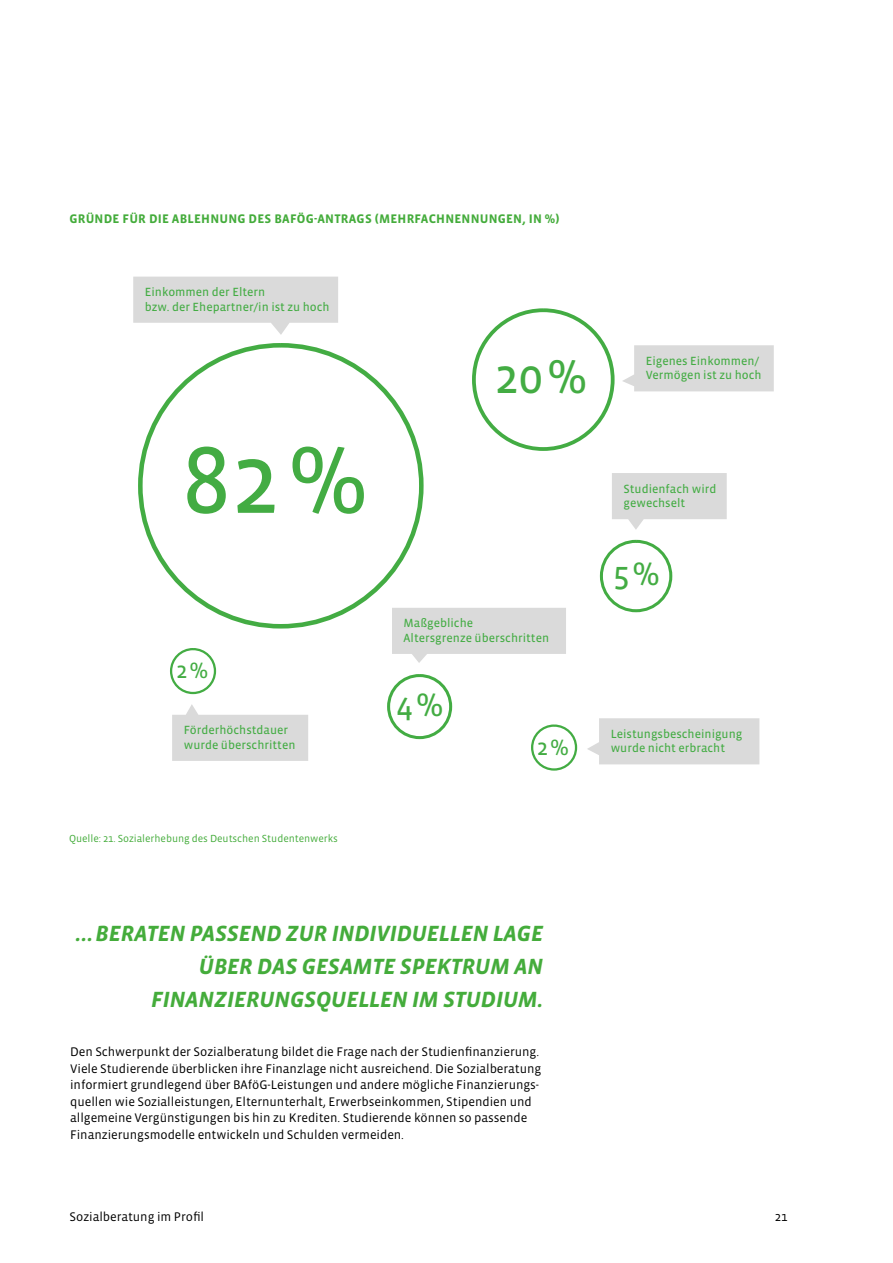
<style>
.page{position:relative;width:893px;height:1263px;background:#fff}
.page>*{position:absolute;margin:0;border:0;box-sizing:border-box;transform-origin:0 0}
.t1{font:96.9px "Vista Sans OTCE";color:#43ac43}
.t2{font:48.45px "Vista Sans OTCE";color:#43ac43}
.t3{font:33.15px "Vista Sans OTCE";color:#43ac43}
.t4{font:22.65px "Vista Sans OTCE";color:#43ac43}
.SUBHEADLINE_MERKMALE{font:italic 700 22.5px/33px "Vista Sans OTCE";letter-spacing:-.005em;color:#44ac3b;text-align:right}
.Fließtext_Copy_Vista{font:12.75px/16.5px "Vista Sans OTCE";letter-spacing:-.005em;color:#000}
.H3_Vista{font:700 12.75px "Vista Sans OTCE";letter-spacing:.015em;color:#44ac3b}
.t5{font:12.15px/14.5px "Vista Sans OTCE";color:#43ac43}
.Fließtext_Copy_Vista-2{font:10.5px "Vista Sans OTCE";letter-spacing:-.005em;color:#44ac3b}
</style>
<div class="page">
<svg style="left:133px;top:277px;width:205px;height:58px"></svg>
<div style="left:472px;top:308px;width:143px;height:143px;border:4px solid #43ac43;border-radius:50%"></div>
<svg style="left:623px;top:345px;width:151px;height:46px;background:#dcdcdc"></svg>
<div style="left:170px;top:648px;width:46px;height:46px;border:2px solid #43ac43;border-radius:50%"></div>
<svg style="left:172px;top:704px;width:136px;height:57px"></svg>
<div style="left:531px;top:724px;width:46px;height:47px;border:2px solid #43ac43;border-radius:50%"></div>
<svg style="left:587px;top:718px;width:172px;height:46px;background:#dcdcdc"></svg>
<div style="left:600px;top:540px;width:72px;height:72px;border:3px solid #43ac43;border-radius:50%"></div>
<svg style="left:612px;top:473px;width:115px;height:57px"></svg>
<div style="left:387px;top:674px;width:65px;height:65px;border:3px solid #43ac43;border-radius:50%"></div>
<svg style="left:392px;top:608px;width:174px;height:55px"></svg>
<p class="H3_Vista" style="left:69px;top:211px;width:492px">GRÜNDE FÜR DIE ABLEHNUNG DES BAFÖG-ANTRAGS (MEHRFACHNENNUNGEN, IN %)</p>
<p class="t5" style="left:145px;top:285px;width:186px">Einkommen der Eltern<br>bzw. der Ehepartner/in ist zu hoch</p>
<p class="t1" style="left:182px;top:425px;width:186px">82%</p>
<p class="t4" style="left:176px;top:658px;width:33px">2%</p>
<p class="t5" style="left:184px;top:723px;width:113px">Förderhöchstdauer wurde überschritten</p>
<p class="Fließtext_Copy_Vista-2" style="left:69px;top:832px;width:270px">Quelle: 21. Sozialerhebung des Deutschen Studentenwerks</p>
<p class="t2" style="left:495px;top:349px;width:94px">20%</p>
<p class="t5" style="left:646px;top:353px;width:117px">Eigenes Einkommen/<br>Vermögen ist zu hoch</p>
<p class="t5" style="left:623px;top:481px;width:94px">Studienfach wird gewechselt</p>
<p class="t5" style="left:404px;top:616px;width:147px">Maßgebliche<br>Altersgrenze überschritten</p>
<p class="t3" style="left:397px;top:686px;width:48px">4%</p>
<p class="t3" style="left:613px;top:555px;width:48px">5%</p>
<p class="t4" style="left:537px;top:734px;width:33px">2%</p>
<p class="t5" style="left:611px;top:726px;width:133px">Leistungsbescheinigung wurde nicht erbracht</p>
<p class="SUBHEADLINE_MERKMALE" style="left:75px;top:916px;width:469px">…BERATEN PASSEND ZUR INDIVIDUELLEN LAGE<br>ÜBER DAS GESAMTE SPEKTRUM AN<br>FINANZIERUNGSQUELLEN IM STUDIUM.</p>
<p class="Fließtext_Copy_Vista" style="left:70px;top:1043px;width:473px">Den Schwerpunkt der Sozialberatung bildet die Frage nach der Studienfinanzierung.<br>Viele Studierende überblicken ihre Finanzlage nicht ausreichend. Die Sozialberatung informiert grundlegend über BAföG-Leistungen und andere mögliche Finanzierungs&shy;quellen wie Sozialleistungen, Elternunterhalt, Erwerbseinkommen, Stipendien und allgemeine Vergünstigungen bis hin zu Krediten. Studierende können so passende Finanzierungsmodelle entwickeln und Schulden vermeiden.</p>
<p class="Fließtext_Copy_Vista" style="left:70px;top:1208px;width:136px">Sozialberatung im Profil</p>
<p class="Fließtext_Copy_Vista" style="left:775px;top:1208px;width:14px">21</p>
</div>
